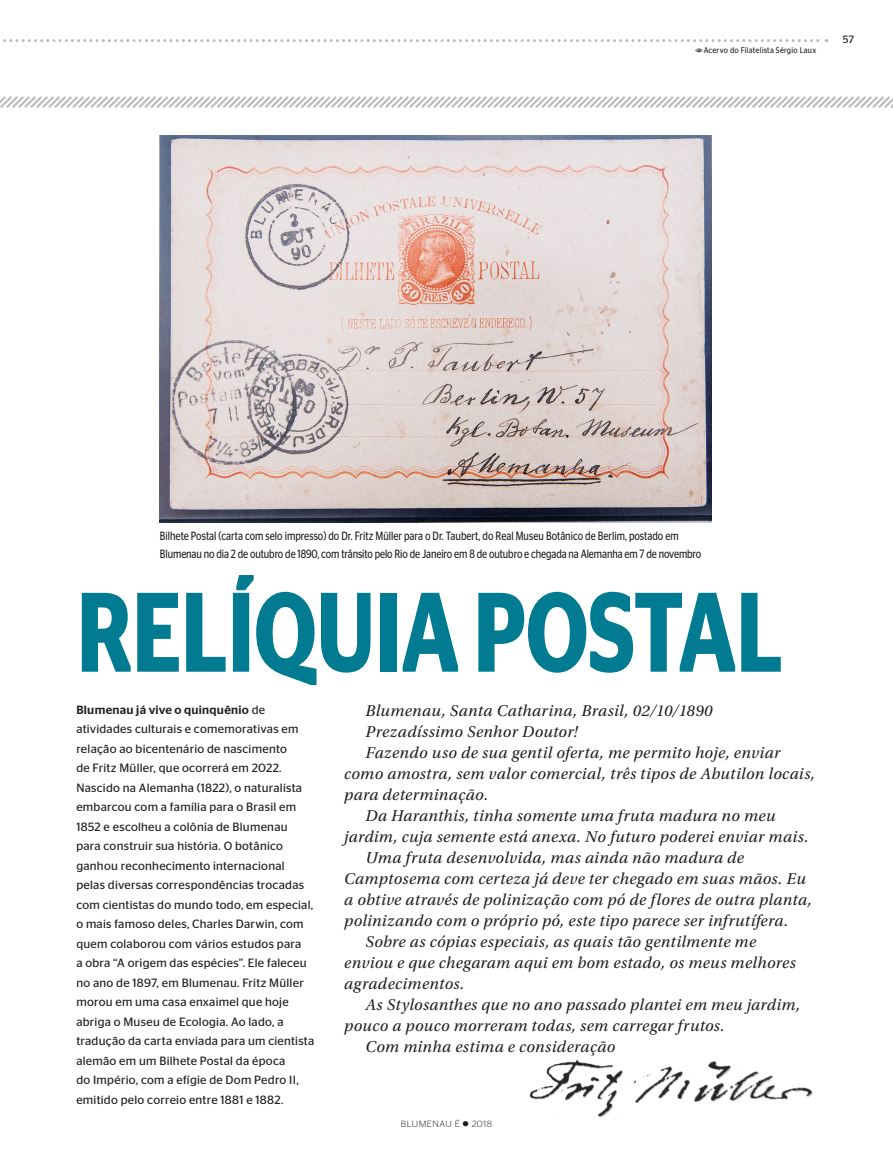
<style>
.page{position:relative;width:893px;height:1170px;background:#fff}
.page>*{position:absolute;margin:0;border:0;box-sizing:border-box;transform-origin:0 0}
.t1{font:600 112.65px "Stag Sans";color:#007b91;scale:.75 1}
.t2{font:italic 16.5px/21px "Utopia Std";letter-spacing:.025em;color:#231f20}
.t3{font:12px/19.5px "Stag Sans";letter-spacing:.02em;color:#231f20}
.t4{font:12px/18px "Stag Sans";letter-spacing:-.01em;color:#231f20;scale:.8 1}
.t5{font:10.5px "Stag Sans";color:#231f20;scale:1.05 1}
.t6{font:300 9px "Stag Sans";letter-spacing:.05em;color:#231f20;scale:1.05 1}
.t7{font:8.25px "Stag Sans";letter-spacing:.03em;color:#231f20;scale:.9 1}
.s1{font-weight:500}
</style>
<div class="page">
<svg style="left:3px;top:39px;width:824px;height:3px"></svg>
<svg style="left:0;top:96px;width:893px;height:12px"></svg>
<img style="left:529px;top:1060px;width:284px;height:58px">
<img style="left:160px;top:135px;width:551px;height:387px">
<p class="t7" style="left:704px;top:46px;width:126px">Acervo do Filatelista Sérgio Laux</p>
<p class="t5" style="left:843px;top:33px;width:12px">57</p>
<p class="t4" style="left:160px;top:526px;width:678px">Bilhete Postal (carta com selo impresso) do Dr. Fritz Müller para o Dr. Taubert, do Real Museu Botânico de Berlim, postado em<br>Blumenau no dia 2 de outubro de 1890, com trânsito pelo Rio de Janeiro em 8 de outubro e chegada na Alemanha em 7 de novembro</p>
<p class="t1" style="left:77px;top:567px;width:943px">RELÍQUIA POSTAL</p>
<p class="t3" style="left:76px;top:699px;width:240px"><span class="s1">Blumenau já vive o quinquênio</span> de atividades culturais e comemorativas em relação ao bicentenário de nascimento<br>de Fritz Müller, que ocorrerá em 2022.<br>Nascido na Alemanha (1822), o naturalista embarcou com a família para o Brasil em 1852 e escolheu a colônia de Blumenau para construir sua história. O botânico ganhou reconhecimento internacional pelas diversas correspondências trocadas com cientistas do mundo todo, em especial, o mais famoso deles, Charles Darwin, com quem colaborou com vários estudos para<br>a obra “A origem das espécies”. Ele faleceu no ano de 1897, em Blumenau. Fritz Müller morou em uma casa enxaimel que hoje abriga o Museu de Ecologia. Ao lado, a tradução da carta enviada para um cientista alemão em um Bilhete Postal da época<br>do Império, com a efígie de Dom Pedro II, emitido pelo correio entre 1881 e 1882.</p>
<p class="t2" style="left:365px;top:700px;width:349px">Blumenau, Santa Catharina, Brasil, 02/10/1890</p>
<p class="t2" style="left:365px;top:721px;width:214px">Prezadíssimo Senhor Doutor!</p>
<p class="t2" style="left:344px;top:742px;width:472px;text-indent:21px">Fazendo uso de sua gentil oferta, me permito hoje, enviar como amostra, sem valor comercial, três tipos de Abutilon locais, para determinação.</p>
<p class="t2" style="left:344px;top:805px;width:466px;text-indent:21px">Da Haranthis, tinha somente uma fruta madura no meu jardim, cuja semente está anexa. No futuro poderei enviar mais.</p>
<p class="t2" style="left:344px;top:847px;width:469px;text-indent:21px">Uma fruta desenvolvida, mas ainda não madura de Camptosema com certeza já deve ter chegado em suas mãos. Eu a obtive através de polinização com pó de flores de outra planta, polinizando com o próprio pó, este tipo parece ser infrutífera.</p>
<p class="t2" style="left:344px;top:931px;width:453px;text-indent:21px">Sobre as cópias especiais, as quais tão gentilmente me enviou e que chegaram aqui em bom estado, os meus melhores agradecimentos.</p>
<p class="t2" style="left:344px;top:994px;width:457px;text-indent:21px">As Stylosanthes que no ano passado plantei em meu jardim, pouco a pouco morreram todas, sem carregar frutos.</p>
<p class="t2" style="left:365px;top:1036px;width:251px">Com minha estima e consideração</p>
<p class="t6" style="left:401px;top:1118px;width:88px">BLUMENAU É ● 2018</p>
</div>
